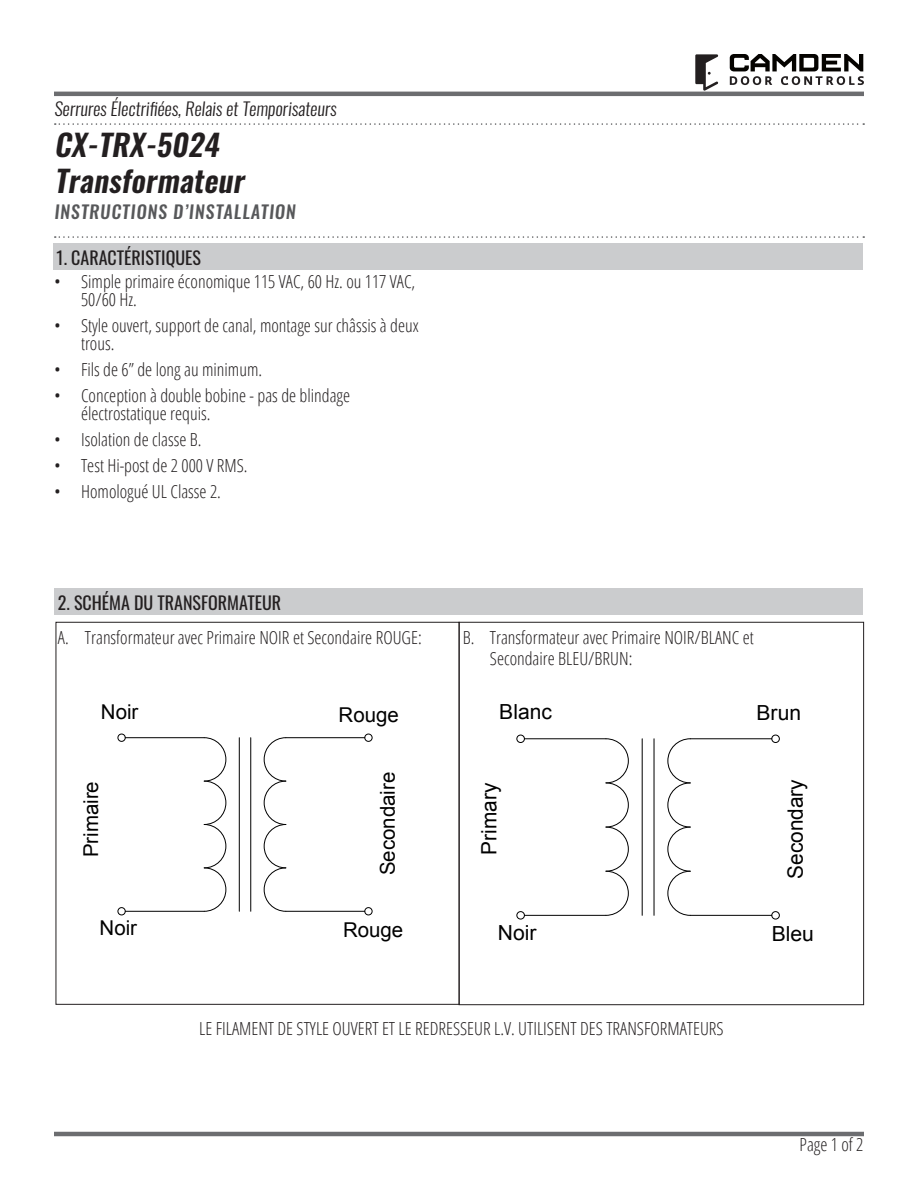
<style>
.page{position:relative;width:918px;height:1188px;background:#fff}
.page>*{position:absolute;margin:0;border:0;box-sizing:border-box;transform-origin:0 0}
.t1{font:italic 600 30px "Oswald";color:#231f20}
.t2{font:21.15px "Arial";color:#000}
.t3{font:20.85px "Arial";color:#000}
.t4{font:20.4px "Arial";color:#000}
._2018_-_Body_Text{font:300 condensed 18px/18px "Open Sans";color:#231f20}
.First_Line__Electrified_Locks__Relays_an{font:300 18px "Oswald";color:#231f20}
.Heading_1{font:18px "Oswald";color:#231f20}
.t5{font:500 18px "Oswald";color:#57585a}
</style>
<div class="page">
<div style="left:459px;top:622px;width:405px;height:383px;border:1px solid #231f20"></div>
<hr style="left:54px;top:92px;width:810px;height:4px;background:#6c6d70">
<svg style="left:730px;top:54px;width:134px;height:31px"></svg>
<svg style="left:695px;top:54px;width:23px;height:37px"></svg>
<svg style="left:55px;top:123px;width:809px;height:2px"></svg>
<svg style="left:55px;top:236px;width:809px;height:2px"></svg>
<div style="left:54px;top:243px;width:809px;height:27px;background:#cbccce"></div>
<hr style="left:54px;top:1132px;width:810px;height:4px;background:#6c6d70">
<hr style="left:125px;top:737px;width:79px;height:1px;background:#000">
<svg style="left:203px;top:737px;width:24px;height:175px"></svg>
<hr style="left:125px;top:911px;width:79px;height:1px;background:#000">
<div style="left:118px;top:907px;width:8px;height:8px;border:1px solid #000;border-radius:50%"></div>
<div style="left:118px;top:734px;width:8px;height:8px;border:1px solid #000;border-radius:50%"></div>
<hr style="left:239px;top:738px;width:1px;height:173px;background:#000">
<hr style="left:250px;top:738px;width:1px;height:173px;background:#000">
<hr style="left:286px;top:737px;width:79px;height:1px;background:#000">
<hr style="left:286px;top:911px;width:79px;height:1px;background:#000">
<div style="left:364px;top:907px;width:8px;height:8px;border:1px solid #000;border-radius:50%"></div>
<div style="left:364px;top:734px;width:8px;height:8px;border:1px solid #000;border-radius:50%"></div>
<svg style="left:263px;top:737px;width:24px;height:175px"></svg>
<div style="left:55px;top:589px;width:808px;height:26px;background:#cbccce"></div>
<hr style="left:524px;top:738px;width:82px;height:1px;background:#000">
<svg style="left:605px;top:738px;width:24px;height:178px"></svg>
<hr style="left:524px;top:915px;width:82px;height:1px;background:#000">
<div style="left:516px;top:911px;width:9px;height:8px;border:1px solid #000;border-radius:50%"></div>
<div style="left:516px;top:735px;width:9px;height:8px;border:1px solid #000;border-radius:50%"></div>
<hr style="left:642px;top:739px;width:1px;height:176px;background:#000">
<hr style="left:654px;top:739px;width:1px;height:176px;background:#000">
<hr style="left:690px;top:738px;width:82px;height:1px;background:#000">
<hr style="left:690px;top:915px;width:82px;height:1px;background:#000">
<div style="left:771px;top:911px;width:9px;height:8px;border:1px solid #000;border-radius:50%"></div>
<div style="left:771px;top:735px;width:9px;height:8px;border:1px solid #000;border-radius:50%"></div>
<svg style="left:667px;top:738px;width:24px;height:178px"></svg>
<div style="left:56px;top:622px;width:403px;height:383px;border:1px solid #231f20"></div>
<p class="First_Line__Electrified_Locks__Relays_an" style="left:54px;top:93px;width:287px">Serrures Électrifiées,Relais etTemporisateurs</p>
<p class="t1" style="left:54px;top:129px;width:174px">CX-TRX-5024</p>
<p class="t1" style="left:54px;top:165px;width:199px">Transformateur</p>
<p class="t5" style="left:54px;top:202px;width:246px">INSTRUCTIONS D’INSTALLATION</p>
<p class="Heading_1" style="left:57px;top:242px;width:146px">1. CARACTÉRISTIQUES</p>
<p class="_2018_-_Body_Text" style="left:81px;top:272px;width:336px;text-indent:-27px">• Simple primaire économique 115 VAC, 60 Hz. ou 117 VAC,<br>50/60 Hz.</p>
<p class="_2018_-_Body_Text" style="left:81px;top:316px;width:339px;text-indent:-27px">• Style ouvert, support de canal, montage sur châssis à deux trous.</p>
<p class="_2018_-_Body_Text" style="left:54px;top:360px;width:210px">• Fils de 6” de long au minimum.</p>
<p class="_2018_-_Body_Text" style="left:81px;top:386px;width:271px;text-indent:-27px">• Conception à double bobine - pas de blindage électrostatique requis.</p>
<p class="_2018_-_Body_Text" style="left:54px;top:430px;width:149px">• Isolation de classe B.</p>
<p class="_2018_-_Body_Text" style="left:54px;top:456px;width:195px">• Test Hi-post de 2 000 V RMS.</p>
<p class="_2018_-_Body_Text" style="left:54px;top:482px;width:168px">• Homologué UL Classe 2.</p>
<p class="Heading_1" style="left:58px;top:587px;width:225px">2. SCHÉMA DU TRANSFORMATEUR</p>
<p class="_2018_-_Body_Text" style="left:58px;top:628px;width:365px">A. Transformateur avec Primaire NOIR et Secondaire ROUGE:</p>
<p class="t4" style="left:101px;top:698px;width:39px">Noir</p>
<p class="t4" style="left:339px;top:702px;width:62px">Rouge</p>
<p class="t4" style="left:78px;top:857px;width:78px;rotate:-90deg">Primaire</p>
<p class="t4" style="left:374px;top:875px;width:105px;rotate:-90deg">Secondaire</p>
<p class="t4" style="left:100px;top:915px;width:39px">Noir</p>
<p class="t4" style="left:343px;top:916px;width:62px">Rouge</p>
<p class="_2018_-_Body_Text" style="left:490px;top:626px;width:265px;line-height:21.6px;text-indent:-27px">B. Transformateur avec Primaire NOIR/BLANC et<br>Secondaire BLEU/BRUN:</p>
<p class="t3" style="left:499px;top:698px;width:54px">Blanc</p>
<p class="t3" style="left:757px;top:699px;width:46px">Brun</p>
<p class="t2" style="left:475px;top:855px;width:73px;rotate:-90deg">Primary</p>
<p class="t2" style="left:782px;top:879px;width:101px;rotate:-90deg">Secondary</p>
<p class="t3" style="left:498px;top:919px;width:40px">Noir</p>
<p class="t3" style="left:772px;top:920px;width:44px">Bleu</p>
<p class="_2018_-_Body_Text" style="left:199px;top:1019px;width:526px">LE FILAMENT DE STYLE OUVERT ET LE REDRESSEUR L.V. UTILISENT DES TRANSFORMATEURS</p>
<p class="_2018_-_Body_Text" style="left:800px;top:1134px;width:65px">Page 1 of 2</p>
</div>
